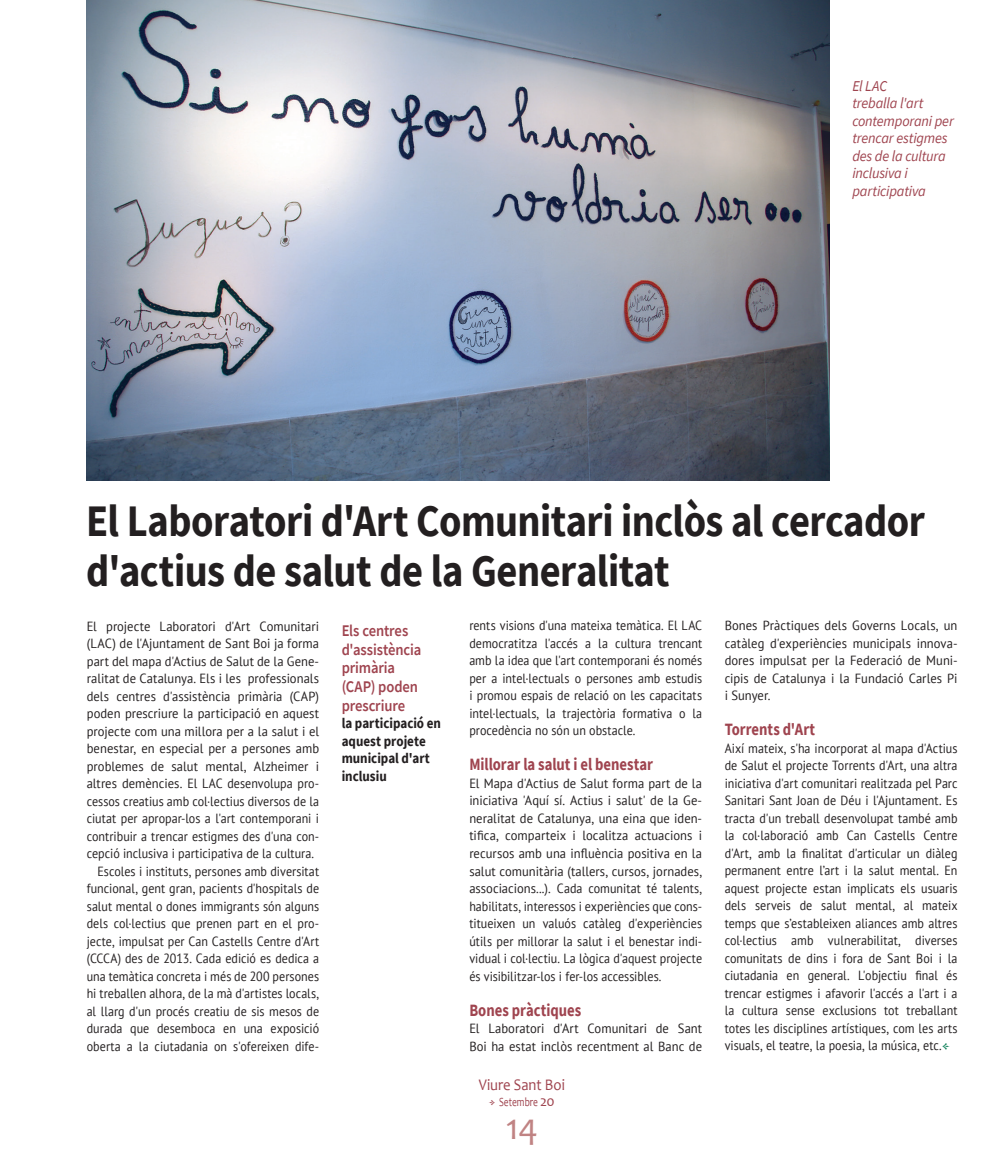
<style>
.page{position:relative;width:993px;height:1170px;background:#fff}
.page>*{position:absolute;margin:0;border:0;box-sizing:border-box;transform-origin:0 0}
.Títol_40{font:700 45px/50px "Source Sans Pro";letter-spacing:-.015em;color:#231f20;scale:.9 1}
.t1{font:37.5px "Candara";color:#c08383}
.Titolet{font:700 17.25px "Source Sans Pro";color:#9f444f;scale:.85 1}
.Desp_1col_Títol{font:600 16.25px/18.8px "Source Sans Pro";letter-spacing:-.01em;color:#9f444f;scale:.9 1}
.t2{font:16.25px "Candara";color:#9f444f;scale:.9 1}
.Peu_de_foto{font:italic 15px/17.5px "Source Sans Pro";letter-spacing:-.015em;color:#9f444f;scale:.95 1}
.Desp_1col_Títol-2{font:700 14.5px/17.5px "Source Sans Pro";color:#231f20;scale:.9 1}
.Text-base_sense_sagn{font:13.25px/17.5px "PT Sans";color:#231f20;text-align:justify;scale:.95 1}
.Titolet-2{font:13.25px/17.5px "PT Sans";color:#231f20;text-align:justify;scale:.91 1}
.Text-base{font:13.25px/17.5px "PT Sans";color:#231f20;text-align:justify;scale:.91 1}
.t3{font:12.5px "Candara";color:#9f444f;scale:.75 1}
.s1{font-size:15px}
.s2{color:#0e8059}
</style>
<div class="page">
<img style="left:87px;top:0;width:742px;height:480px">
<p class="Peu_de_foto" style="left:852px;top:77px;width:108px">El LAC<br>treballa l'art contemporani per trencar estigmes</p>
<p class="Peu_de_foto" style="left:852px;top:147px;width:100px">des de la cultura inclusiva i participativa</p>
<p class="Títol_40" style="left:86px;top:495px;width:933px">El Laboratori d'Art Comunitari inclòs al cercador d'actius de salut de la Generalitat</p>
<p class="Text-base_sense_sagn" style="left:87px;top:616px;width:246px">El projecte Laboratori d'Art Comunitari (LAC) de l'Ajuntament de Sant Boi ja forma part del mapa d'Actius de Salut de la Gene&shy;ralitat de Catalunya. Els i les professionals dels centres d'assistència primària (CAP) poden prescriure la participació en aquest projecte com una millora per a la salut i el benestar, en especial per a persones amb problemes de salut mental, Alzheimer i altres demències. El LAC desenvolupa pro&shy;cessos creatius amb col·lectius diversos de la ciutat per apropar-los a l'art contemporani i contribuir a trencar estigmes des d'una con&shy;cepció inclusiva i participativa de la cultura.</p>
<p class="Text-base" style="left:87px;top:861px;width:257px;text-indent:11px">Escoles i instituts, persones amb diversitat funcional, gent gran, pacients d'hospitals de salut mental o dones immigrants són alguns dels col·lectius que prenen part en el pro&shy;jecte, impulsat per Can Castells Centre d'Art (CCCA) des de 2013. Cada edició es dedica a una temàtica concreta i més de 200 persones hi treballen alhora, de la mà d'artistes locals, al llarg d'un procés creatiu de sis mesos de durada que desemboca en una exposició oberta a la ciutadania on s'ofereixen dife-</p>
<p class="Desp_1col_Títol" style="left:341px;top:621px;width:90px">Els centres d'assistència primària (CAP) poden prescriure</p>
<p class="Desp_1col_Títol-2" style="left:341px;top:714px;width:112px">la participació en aquest projete municipal d'art inclusiu</p>
<p class="Text-base" style="left:469px;top:616px;width:257px">rents visions d'una mateixa temàtica. El LAC democratitza l'accés a la cultura trencant amb la idea que l'art contemporani és només per a intel·lectuals o persones amb estudis i promou espais de relació on les capacitats intel·lectuals, la trajectòria formativa o la procedència no són un obstacle.</p>
<p class="Titolet" style="left:469px;top:753px;width:217px">Millorar la salut i el benestar</p>
<p class="Text-base_sense_sagn" style="left:469px;top:774px;width:246px">El Mapa d'Actius de Salut forma part de la iniciativa 'Aquí sí. Actius i salut' de la Ge&shy;neralitat de Catalunya, una eina que iden&shy;tifica, comparteix i localitza actuacions i recursos amb una influència positiva en la salut comunitària (tallers, cursos, jornades, associacions...). Cada comunitat té talents, habilitats, interessos i experiències que cons&shy;titueixen un valuós catàleg d'experiències útils per millorar la salut i el benestar indi&shy;vidual i col·lectiu. La lògica d'aquest projecte és visibilitzar-los i fer-los accessibles.</p>
<p class="Titolet" style="left:469px;top:998px;width:133px">Bones pràctiques</p>
<p class="Text-base_sense_sagn" style="left:469px;top:1019px;width:246px">El Laboratori d'Art Comunitari de Sant<br>Boi ha estat inclòs recentment al Banc de</p>
<p class="t2" style="left:479px;top:1073px;width:97px">Viure Sant Boi</p>
<p class="t3" style="left:499px;top:1094px;width:76px">Setembre <span class="s1">20</span></p>
<h2 class="t1" style="left:505px;top:1102px;width:34px">14</h2>
<p class="Text-base_sense_sagn" style="left:724px;top:616px;width:246px">Bones Pràctiques dels Governs Locals, un catàleg d'experiències municipals innova&shy;dores impulsat per la Federació de Muni&shy;cipis de Catalunya i la Fundació Carles Pi i Sunyer.</p>
<p class="Titolet" style="left:724px;top:717px;width:108px">Torrents d'Art</p>
<p class="Titolet-2" style="left:724px;top:738px;width:257px">Així mateix, s'ha incorporat al mapa d'Actius de Salut el projecte Torrents d'Art, una altra iniciativa d'art comunitari realitzada pel Parc Sanitari Sant Joan de Déu i l'Ajuntament. Es tracta d'un treball desenvolupat també amb la col·laboració amb Can Castells Centre d'Art, amb la finalitat d'articular un diàleg permanent entre l’art i la salut mental. En aquest projecte estan implicats els usuaris dels serveis de salut mental, al mateix temps que s’estableixen aliances amb altres col·lectius amb vulnerabilitat, diverses comunitats de dins i fora de Sant Boi i la ciutadania en general. L'objectiu final és trencar estigmes i afavorir l'accés a l'art i a la cultura sense exclusions tot treballant totes les disciplines artístiques, com les arts visuals, el teatre, la poesia, la música, etc.<span class="s2">■</span></p>
</div>
